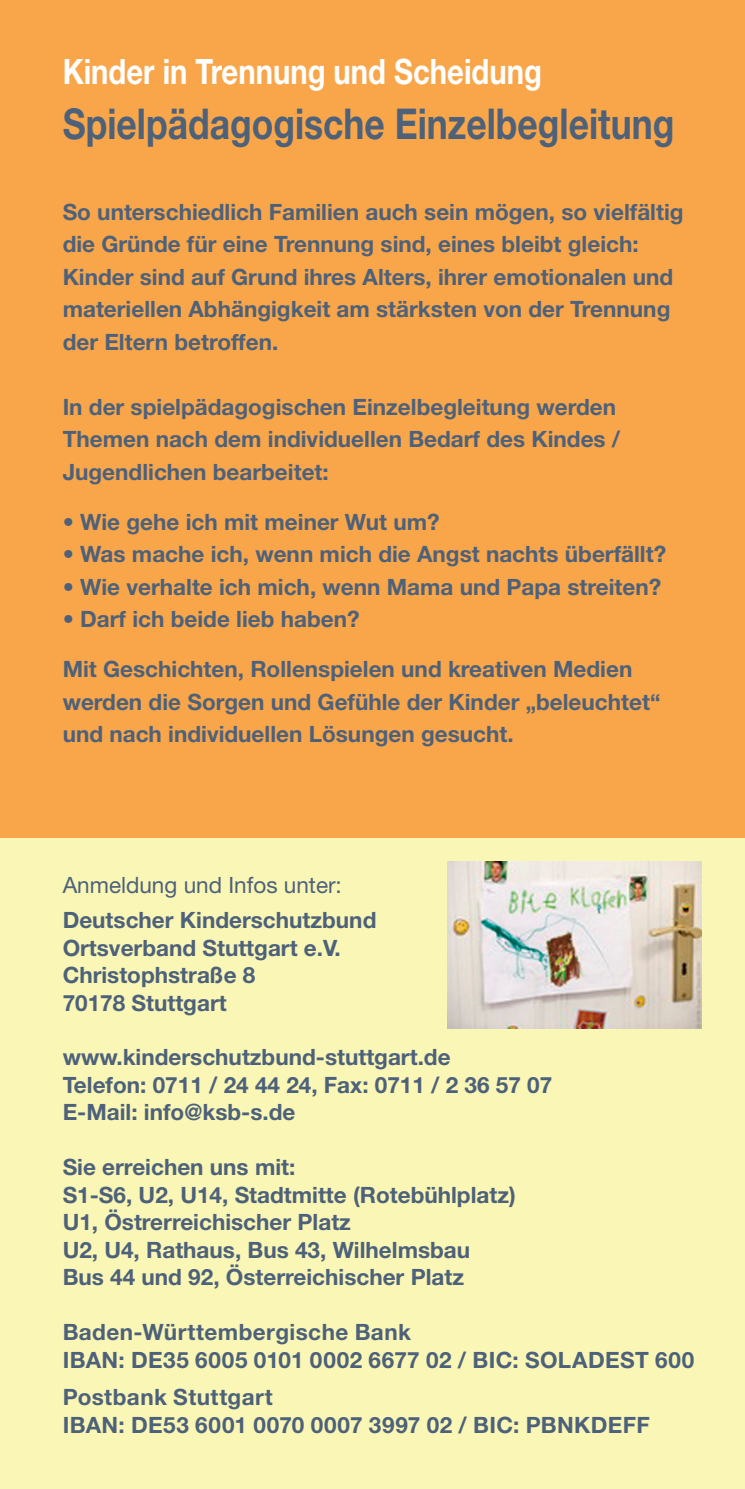
<style>
.page{position:relative;width:745px;height:1489px;background:#fff}
.page>*{position:absolute;margin:0;border:0;box-sizing:border-box;transform-origin:0 0}
.t1{font:700 42.5px "Helvetica Neue";color:#4d617a;scale:.83 1}
.t2{font:700 35px "Helvetica Neue";color:#fff;scale:.83 1}
.copy_roman{font:700 22.5px/32.5px "Helvetica Neue";color:#4d617a}
.copy_roman-2{font:700 22.5px "Helvetica Neue";letter-spacing:.02em;color:#4d617a}
.t3{font:22.5px "Helvetica Neue";color:#4d617a}
</style>
<div class="page">
<div style="left:0;top:0;width:744px;height:919px;background:#f9a64a"></div>
<div style="left:0;top:838px;width:744px;height:650px;background:#faf7b6"></div>
<img style="left:447px;top:861px;width:253px;height:167px">
<p class="t2" style="left:63px;top:50px;width:578px">Kinder in Trennung und Scheidung</p>
<p class="t1" style="left:63px;top:98px;width:738px">Spielpädagogische Einzelbegleitung</p>
<p class="copy_roman" style="left:63px;top:195px;width:622px">So unterschiedlich Familien auch sein mögen, so vielfältig die Gründe für eine Trennung sind, eines bleibt gleich:<br>Kinder sind auf Grund ihres Alters, ihrer emotionalen und materiellen Abhängigkeit am stärksten von der Trennung der Eltern betroffen.</p>
<p class="copy_roman" style="left:63px;top:390px;width:554px">In der spielpädagogischen Einzelbegleitung werden</p>
<p class="copy_roman" style="left:63px;top:422px;width:558px">Themen nach dem individuellen Bedarf des Kindes /</p>
<p class="copy_roman" style="left:63px;top:455px;width:267px">Jugendlichen bearbeitet:</p>
<p class="copy_roman" style="left:63px;top:505px;width:378px">• Wie gehe ich mit meiner Wut um?</p>
<p class="copy_roman" style="left:63px;top:537px;width:604px">• Was mache ich, wenn mich die Angst nachts überfällt?</p>
<p class="copy_roman" style="left:63px;top:570px;width:599px">• Wie verhalte ich mich, wenn Mama und Papa streiten?</p>
<p class="copy_roman" style="left:63px;top:602px;width:298px">• Darf ich beide lieb haben?</p>
<p class="copy_roman" style="left:63px;top:652px;width:571px">Mit Geschichten, Rollenspielen und kreativen Medien</p>
<p class="copy_roman" style="left:63px;top:685px;width:599px">werden die Sorgen und Gefühle der Kinder „beleuchtet“ und nach individuellen Lösungen gesucht.</p>
<p class="t3" style="left:63px;top:871px;width:280px">Anmeldung und Infos unter:</p>
<p class="copy_roman" style="left:63px;top:903px;width:315px">Deutscher Kinderschutzbund</p>
<p class="copy_roman" style="left:63px;top:930px;width:279px">Ortsverband Stuttgart e.V.</p>
<p class="copy_roman" style="left:63px;top:958px;width:194px">Christophstraße 8</p>
<p class="copy_roman" style="left:63px;top:985px;width:165px">70178 Stuttgart</p>
<p class="copy_roman" style="left:63px;top:1040px;width:389px">www.kinderschutzbund-stuttgart.de</p>
<p class="copy_roman" style="left:63px;top:1067px;width:491px">Telefon: 0711 / 24 44 24, Fax: 0711 / 2 36 57 07</p>
<p class="copy_roman" style="left:63px;top:1095px;width:234px">E-Mail: info@ksb-s.de</p>
<p class="copy_roman" style="left:63px;top:1150px;width:234px">Sie erreichen uns mit:</p>
<p class="copy_roman" style="left:63px;top:1177px;width:454px">S1-S6, U2, U14, Stadtmitte (Rotebühlplatz)</p>
<p class="copy_roman" style="left:63px;top:1205px;width:289px">U1, Östrerreichischer Platz</p>
<p class="copy_roman" style="left:63px;top:1232px;width:409px">U2, U4, Rathaus, Bus 43, Wilhelmsbau</p>
<p class="copy_roman" style="left:63px;top:1260px;width:402px">Bus 44 und 92, Österreichischer Platz</p>
<p class="copy_roman-2" style="left:63px;top:1318px;width:349px">Baden-Württembergische Bank</p>
<p class="copy_roman-2" style="left:63px;top:1345px;width:632px">IBAN: DE35 6005 0101 0002 6677 02 / BIC: SOLADEST 600</p>
<p class="copy_roman-2" style="left:63px;top:1383px;width:211px">Postbank Stuttgart</p>
<p class="copy_roman" style="left:63px;top:1407px;width:588px">IBAN: DE53 6001 0070 0007 3997 02 / BIC: PBNKDEFF</p>
</div>
